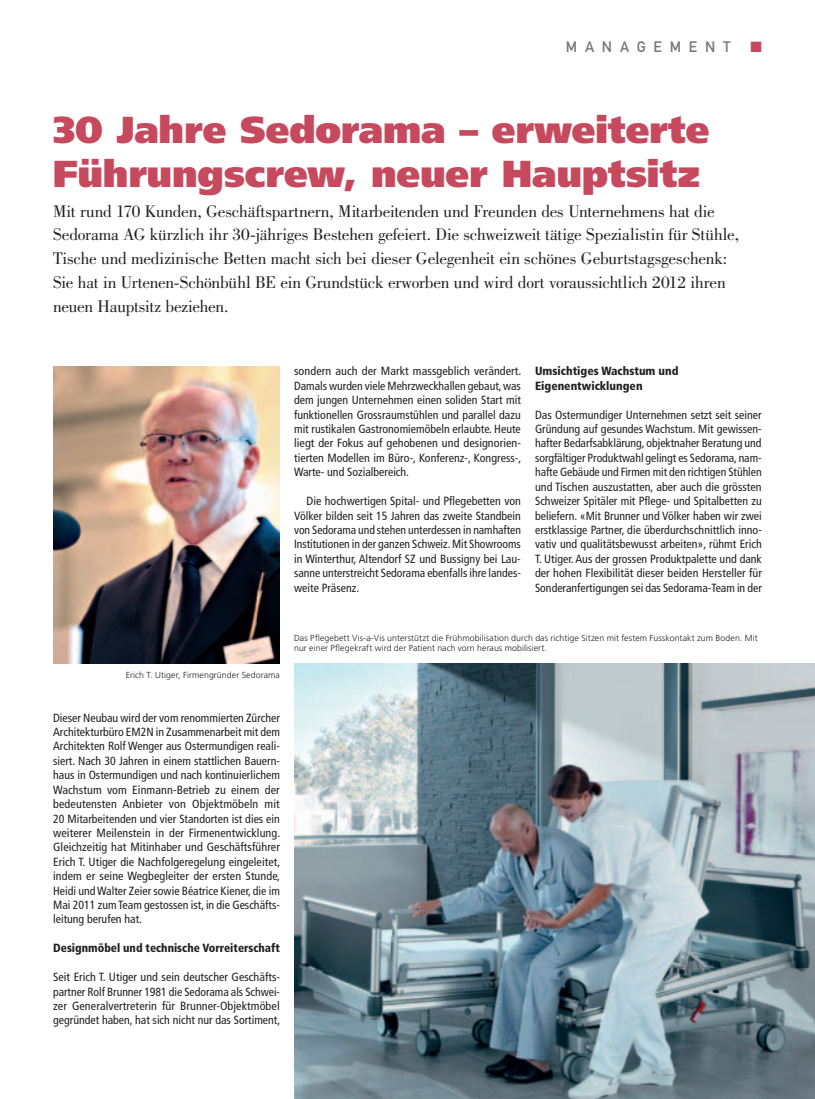
<style>
.page{position:relative;width:815px;height:1099px;background:#fff}
.page>*{position:absolute;margin:0;border:0;box-sizing:border-box;transform-origin:0 0}
.t1{font:900 37.5px/43.8px "Frutiger LT Std";letter-spacing:-.005em;color:#c6495e}
.t2{font:17.5px/23.8px "Bodoni Std";letter-spacing:-.015em;color:#231f20}
.t3{font:15px "DIN Mittelschrift Std";letter-spacing:.52em;color:#76787b}
.t4{font:15px "Zapf Dingbats ITC";color:#c6495e}
.t5{font:condensed 11.88px/14.4px "Frutiger LT Std";color:#231f20;text-align:justify}
.t6{font:900 condensed 11.88px/14.4px "Frutiger LT Std";color:#231f20}
.t7{font:300 8.75px/10.6px "Frutiger LT Std";letter-spacing:.01em;color:#231f20}
</style>
<div class="page">
<img style="left:53px;top:367px;width:227px;height:296px">
<img style="left:294px;top:663px;width:521px;height:435px">
<p class="t3" style="left:566px;top:38px;width:166px">MANAGEMENT</p>
<p class="t4" style="left:750px;top:40px;width:13px">■</p>
<h1 class="t1" style="left:53px;top:108px;width:658px">30 Jahre Sedorama – erweiterte<br>Führungscrew, neuer Hauptsitz</h1>
<p class="t2" style="left:53px;top:199px;width:687px">Mit rund 170 Kunden, Geschäftspartnern, Mitarbeitenden und Freunden des Unternehmens hat die Sedorama AG kürzlich ihr 30-jähriges Bestehen gefeiert. Die schweizweit tätige Spezialistin für Stühle, Tische und medizinische Betten macht sich bei dieser Gelegenheit ein schönes Geburtstagsgeschenk:<br>Sie hat in Urtenen-Schönbühl BE ein Grundstück erworben und wird dort voraussichtlich 2012 ihren neuen Hauptsitz beziehen.</p>
<p class="t7" style="left:126px;top:670px;width:156px">Erich T. Utiger, Firmengründer Sedorama</p>
<p class="t5" style="left:53px;top:710px;width:229px">Dieser Neubau wird der vom renommierten Zürcher Architekturbüro EM2N in Zusammenarbeit mit dem Architekten Rolf Wenger aus Ostermundigen reali&shy;siert. Nach 30 Jahren in einem stattlichen Bauern&shy;haus in Ostermundigen und nach kontinuierlichem Wachstum vom Einmann-Betrieb zu einem der bedeutensten Anbieter von Objektmöbeln mit 20 Mitarbeitenden und vier Standorten ist dies ein weiterer Meilenstein in der Firmenentwicklung.<br>Gleichzeitig hat Mitinhaber und Geschäftsführer Erich T. Utiger die Nachfolgeregelung eingeleitet, indem er seine Wegbegleiter der ersten Stunde, Heidi und Walter Zeier sowie Béatrice Kiener, die im Mai 2011 zum Team gestossen ist, in die Geschäfts&shy;leitung berufen hat.</p>
<p class="t6" style="left:53px;top:941px;width:228px">Designmöbel und technische Vorreiterschaft</p>
<p class="t5" style="left:53px;top:969px;width:229px">Seit Erich T. Utiger und sein deutscher Geschäfts&shy;partner Rolf Brunner 1981 die Sedorama als Schwei&shy;zer Generalvertreterin für Brunner-Objektmöbel gegründet haben, hat sich nicht nur das Sortiment,</p>
<p class="t5" style="left:294px;top:364px;width:229px">sondern auch der Markt massgeblich verändert.<br>Damals wurden viele Mehrzweckhallen gebaut, was dem jungen Unternehmen einen soliden Start mit funktionellen Grossraumstühlen und parallel dazu mit rustikalen Gastronomiemöbeln erlaubte. Heute liegt der Fokus auf gehobenen und designorien&shy;tierten Modellen im Büro-, Konferenz-, Kongress-, Warte- und Sozialbereich.</p>
<p class="t5" style="left:294px;top:494px;width:228px;text-indent:12px">Die hochwertigen Spital- und Pflegebetten von Völker bilden seit 15 Jahren das zweite Standbein von Sedorama und stehen unterdessen in namhaften Institutionen in der ganzen Schweiz. Mit Showrooms in Winterthur, Altendorf SZ und Bussigny bei Lau&shy;sanne unterstreicht Sedorama ebenfalls ihre landes&shy;weite Präsenz.</p>
<p class="t6" style="left:535px;top:364px;width:145px">Umsichtiges Wachstum und<br>Eigenentwicklungen</p>
<p class="t5" style="left:535px;top:407px;width:228px">Das Ostermundiger Unternehmen setzt seit seiner Gründung auf gesundes Wachstum. Mit gewissen&shy;hafter Bedarfsabklärung, objektnaher Beratung und sorgfältiger Produktwahl gelingt es Sedorama, nam&shy;hafte Gebäude und Firmen mit den richtigen Stühlen und Tischen auszustatten, aber auch die grössten Schweizer Spitäler mit Pflege- und Spitalbetten zu beliefern. «Mit Brunner und Völker haben wir zwei erstklassige Partner, die überdurchschnittlich inno&shy;vativ und qualitätsbewusst arbeiten», rühmt Erich T. Utiger. Aus der grossen Produktpalette und dank der hohen Flexibilität dieser beiden Hersteller für Sonderanfertigungen sei das Sedorama-Team in der</p>
<p class="t7" style="left:294px;top:632px;width:465px">Das Pflegebett Vis-a-Vis unterstützt die Frühmobilisation durch das richtige Sitzen mit festem Fusskontakt zum Boden. Mit nur einer Pflegekraft wird der Patient nach vorn heraus mobilisiert.</p>
</div>
